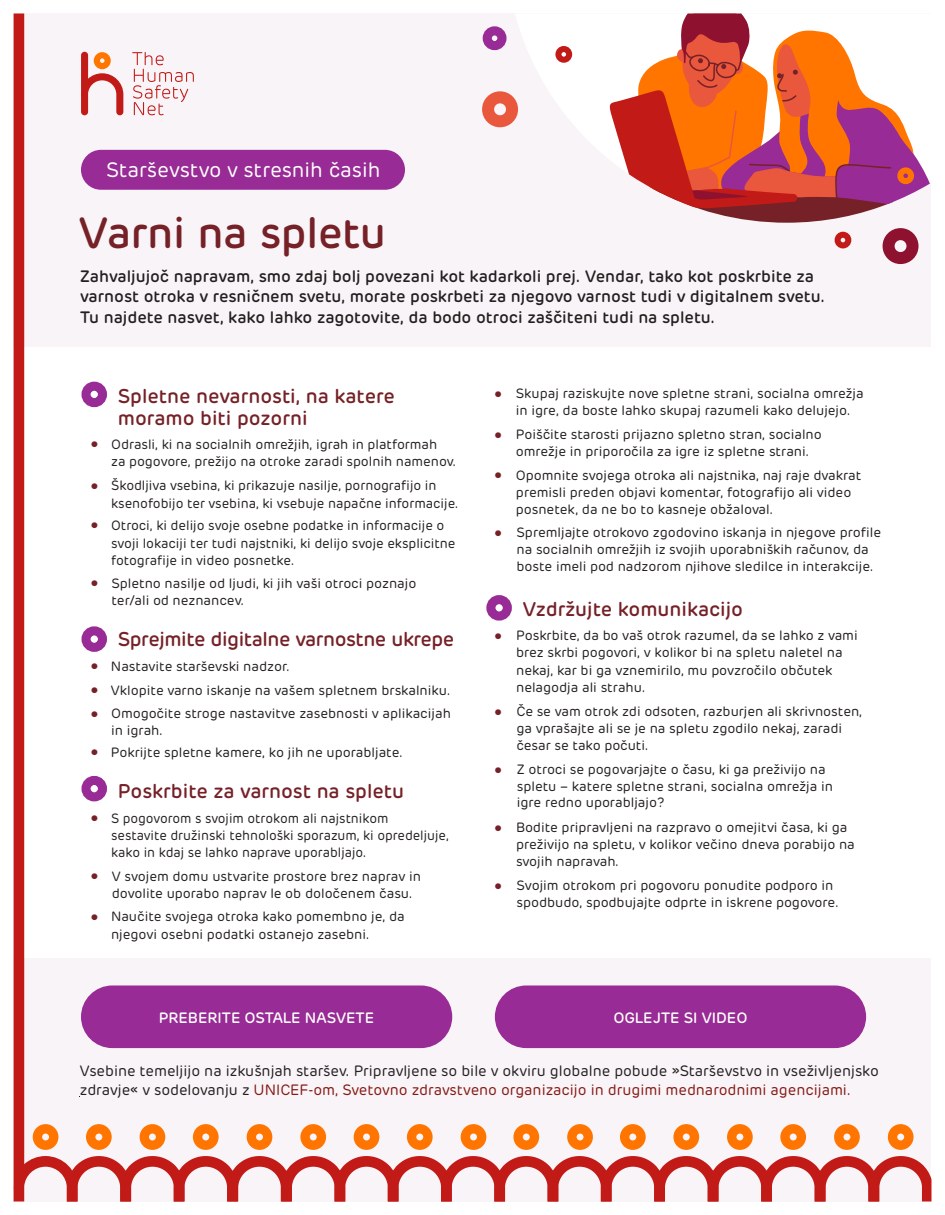
<style>
.page{position:relative;width:945px;height:1215px;background:#fff}
.page>*{position:absolute;margin:0;border:0;box-sizing:border-box;transform-origin:0 0}
.t1{font:500 43.5px "Rubrik";letter-spacing:-.01em;color:#752127}
.t2{font:20.85px "Rubrik";color:#fff}
.t3{font:500 19.8px/22.5px "Rubrik";color:#752127}
.t4{font:500 19.8px "Rubrik";letter-spacing:-.02em;color:#752127}
.t5{font:500 16.5px/21px "Rubrik";color:#231f20}
.t6{font:15px/19px "Rubrik";color:#231f20}
.t7{font:500 15px "Rubrik";color:#fff}
.t8{font:13.5px/17.1px "Rubrik";color:#231f20}
.t9{font:13.5px/17.2px "Rubrik";color:#231f20;scale:.96 1}
.t10{font:13.5px/23.7px "Arial";color:#752127;text-align:justify}
.s1{color:#851813}
</style>
<div class="page">
<div style="left:14px;top:14px;width:918px;height:333px;background:#f8f4f7"></div>
<div style="left:14px;top:958px;width:918px;height:244px;background:#f8f4f7"></div>
<svg style="left:86px;top:1124px;width:26px;height:26px"></svg>
<svg style="left:14px;top:14px;width:53px;height:1188px"></svg>
<svg style="left:140px;top:1124px;width:25px;height:26px"></svg>
<svg style="left:193px;top:1124px;width:26px;height:26px"></svg>
<svg style="left:247px;top:1124px;width:25px;height:26px"></svg>
<svg style="left:300px;top:1124px;width:26px;height:26px"></svg>
<svg style="left:354px;top:1124px;width:25px;height:26px"></svg>
<svg style="left:407px;top:1124px;width:26px;height:26px"></svg>
<svg style="left:461px;top:1124px;width:25px;height:26px"></svg>
<svg style="left:567px;top:1124px;width:26px;height:26px"></svg>
<svg style="left:513px;top:1124px;width:26px;height:26px"></svg>
<svg style="left:620px;top:1124px;width:26px;height:26px"></svg>
<svg style="left:673px;top:1124px;width:26px;height:26px"></svg>
<svg style="left:727px;top:1124px;width:26px;height:26px"></svg>
<svg style="left:780px;top:1124px;width:26px;height:26px"></svg>
<svg style="left:834px;top:1124px;width:26px;height:26px"></svg>
<svg style="left:888px;top:1124px;width:26px;height:26px"></svg>
<svg style="left:67px;top:1156px;width:865px;height:46px"></svg>
<svg style="left:515px;top:14px;width:417px;height:209px"></svg>
<div style="left:81px;top:150px;width:324px;height:40px;background:#982b95;border-radius:20px"></div>
<svg style="left:81px;top:52px;width:42px;height:63px"></svg>
<svg style="left:132px;top:52px;width:62px;height:63px"></svg>
<div style="left:81px;top:382px;width:26px;height:25px;border:9px solid #982b95;border-radius:50%"></div>
<div style="left:81px;top:626px;width:26px;height:26px;border:9px solid #982b95;border-radius:50%"></div>
<div style="left:81px;top:776px;width:26px;height:25px;border:9px solid #982b95;border-radius:50%"></div>
<div style="left:486px;top:595px;width:26px;height:26px;border:9px solid #982b95;border-radius:50%"></div>
<div style="left:883px;top:228px;width:36px;height:36px;border:12px solid #8e1230;border-radius:50%"></div>
<div style="left:482px;top:91px;width:36px;height:36px;border:12px solid #e9573d;border-radius:50%"></div>
<div style="left:483px;top:26px;width:24px;height:24px;border:9px solid #982b95;border-radius:50%"></div>
<div style="left:835px;top:232px;width:16px;height:16px;border:6px solid #c21b17;border-radius:50%"></div>
<div style="left:555px;top:46px;width:17px;height:17px;border:6px solid #c21b17;border-radius:50%"></div>
<div style="left:81px;top:986px;width:371px;height:62px;background:#982b95;border-radius:31px"></div>
<div style="left:495px;top:986px;width:371px;height:62px;background:#982b95;border-radius:31px"></div>
<svg style="left:608px;top:14px;width:322px;height:209px"></svg>
<h2 class="t2" style="left:106px;top:161px;width:276px">Starševstvo v stresnih časih</h2>
<h1 class="t1" style="left:79px;top:214px;width:309px">Varni na spletu</h1>
<p class="t5" style="left:80px;top:266px;width:747px">Zahvaljujoč napravam, smo zdaj bolj povezani kot kadarkoli prej. Vendar, tako kot poskrbite za varnost otroka v resničnem svetu, morate poskrbeti za njegovo varnost tudi v digitalnem svetu.<br>Tu najdete nasvet, kako lahko zagotovite, da bodo otroci zaščiteni tudi na spletu.</p>
<p class="t10" style="left:90px;top:433px;width:10px">●</p>
<p class="t10" style="left:90px;top:474px;width:10px">●</p>
<p class="t10" style="left:90px;top:514px;width:10px">●</p>
<p class="t10" style="left:90px;top:572px;width:10px">●</p>
<p class="t10" style="left:90px;top:655px;width:10px">● ● ●</p>
<p class="t10" style="left:90px;top:741px;width:10px">●</p>
<p class="t10" style="left:90px;top:807px;width:10px">●</p>
<p class="t10" style="left:90px;top:865px;width:10px">●</p>
<p class="t10" style="left:90px;top:906px;width:10px">●</p>
<h3 class="t3" style="left:118px;top:386px;width:279px">Spletne nevarnosti, na katere moramo biti pozorni</h3>
<p class="t8" style="left:111px;top:437px;width:347px">Odrasli, ki na socialnih omrežjih, igrah in platformah<br>za pogovore, prežijo na otroke zaradi spolnih namenov.</p>
<p class="t8" style="left:111px;top:478px;width:349px">Škodljiva vsebina, ki prikazuje nasilje, pornografijo in ksenofobijo ter vsebina, ki vsebuje napačne informacije.</p>
<p class="t8" style="left:111px;top:518px;width:346px">Otroci, ki delijo svoje osebne podatke in informacije o svoji lokaciji ter tudi najstniki, ki delijo svoje eksplicitne fotografije in video posnetke.</p>
<p class="t8" style="left:111px;top:576px;width:306px">Spletno nasilje od ljudi, ki jih vaši otroci poznajo ter/ali od neznancev.</p>
<h3 class="t4" style="left:118px;top:631px;width:338px">Sprejmite digitalne varnostne ukrepe</h3>
<p class="t8" style="left:111px;top:655px;width:341px;line-height:23.9px">Nastavite starševski nadzor.<br>Vklopite varno iskanje na vašem spletnem brskalniku.</p>
<p class="t8" style="left:111px;top:706px;width:341px">Omogočite stroge nastavitve zasebnosti v aplikacijah in igrah.</p>
<p class="t8" style="left:111px;top:745px;width:294px">Pokrijte spletne kamere, ko jih ne uporabljate.</p>
<h3 class="t3" style="left:118px;top:781px;width:288px">Poskrbite za varnost na spletu</h3>
<p class="t9" style="left:111px;top:810px;width:353px">S pogovorom s svojim otrokom ali najstnikom<br>sestavite družinski tehnološki sporazum, ki opredeljuje, kako in kdaj se lahko naprave uporabljajo.</p>
<p class="t8" style="left:112px;top:868px;width:311px">V svojem domu ustvarite prostore brez naprav in dovolite uporabo naprav le ob določenem času.</p>
<p class="t8" style="left:111px;top:909px;width:295px">Naučite svojega otroka kako pomembno je, da njegovi osebni podatki ostanejo zasebni.</p>
<p class="t10" style="left:494px;top:382px;width:10px">●</p>
<p class="t10" style="left:494px;top:423px;width:10px">●</p>
<p class="t10" style="left:494px;top:464px;width:10px">●</p>
<p class="t10" style="left:494px;top:522px;width:10px">●</p>
<p class="t10" style="left:494px;top:625px;width:10px">●</p>
<p class="t10" style="left:494px;top:700px;width:10px">●</p>
<p class="t10" style="left:494px;top:759px;width:10px">●</p>
<p class="t10" style="left:494px;top:817px;width:10px">●</p>
<p class="t10" style="left:494px;top:875px;width:10px">●</p>
<p class="t8" style="left:516px;top:385px;width:349px">Skupaj raziskujte nove spletne strani, socialna omrežja in igre, da boste lahko skupaj razumeli kako delujejo.</p>
<p class="t8" style="left:516px;top:426px;width:308px">Poiščite starosti prijazno spletno stran, socialno omrežje in priporočila za igre iz spletne strani.</p>
<p class="t8" style="left:516px;top:467px;width:347px">Opomnite svojega otroka ali najstnika, naj raje dvakrat premisli preden objavi komentar, fotografijo ali video posnetek, da ne bo to kasneje obžaloval.</p>
<p class="t8" style="left:517px;top:525px;width:366px">Spremljajte otrokovo zgodovino iskanja in njegove profile na socialnih omrežjih iz svojih uporabniških računov, da boste imeli pod nadzorom njihove sledilce in interakcije.</p>
<h3 class="t3" style="left:523px;top:599px;width:222px">Vzdržujte komunikacijo</h3>
<p class="t8" style="left:516px;top:628px;width:343px">Poskrbite, da bo vaš otrok razumel, da se lahko z vami brez skrbi pogovori, v kolikor bi na spletu naletel na nekaj, kar bi ga vznemirilo, mu povzročilo občutek nelagodja ali strahu.</p>
<p class="t8" style="left:516px;top:703px;width:347px">Če se vam otrok zdi odsoten, razburjen ali skrivnosten, ga vprašajte ali se je na spletu zgodilo nekaj, zaradi česar se tako počuti.</p>
<p class="t8" style="left:517px;top:762px;width:318px;line-height:16.6px">Z otroci se pogovarjajte o času, ki ga preživijo na spletu – katere spletne strani, socialna omrežja in igre redno uporabljajo?</p>
<p class="t8" style="left:516px;top:820px;width:340px">Bodite pripravljeni na razpravo o omejitvi časa, ki ga preživijo na spletu, v kolikor večino dneva porabijo na svojih napravah.</p>
<p class="t8" style="left:517px;top:877px;width:324px">Svojim otrokom pri pogovoru ponudite podporo in spodbudo, spodbujajte odprte in iskrene pogovore.</p>
<p class="t7" style="left:159px;top:1011px;width:217px">PREBERITE OSTALE NASVETE</p>
<p class="t7" style="left:613px;top:1011px;width:135px">OGLEJTE SI VIDEO</p>
<p class="t6" style="left:80px;top:1062px;width:801px">Vsebine temeljijo na izkušnjah staršev. Pripravljene so bile v okviru globalne pobude »Starševstvo in vseživljenjsko zdravje« v sodelovanju z <span class="s1">UNICEF-om, Svetovno zdravstveno organizacijo in drugimi mednarodnimi agencijami.</span></p>
</div>
